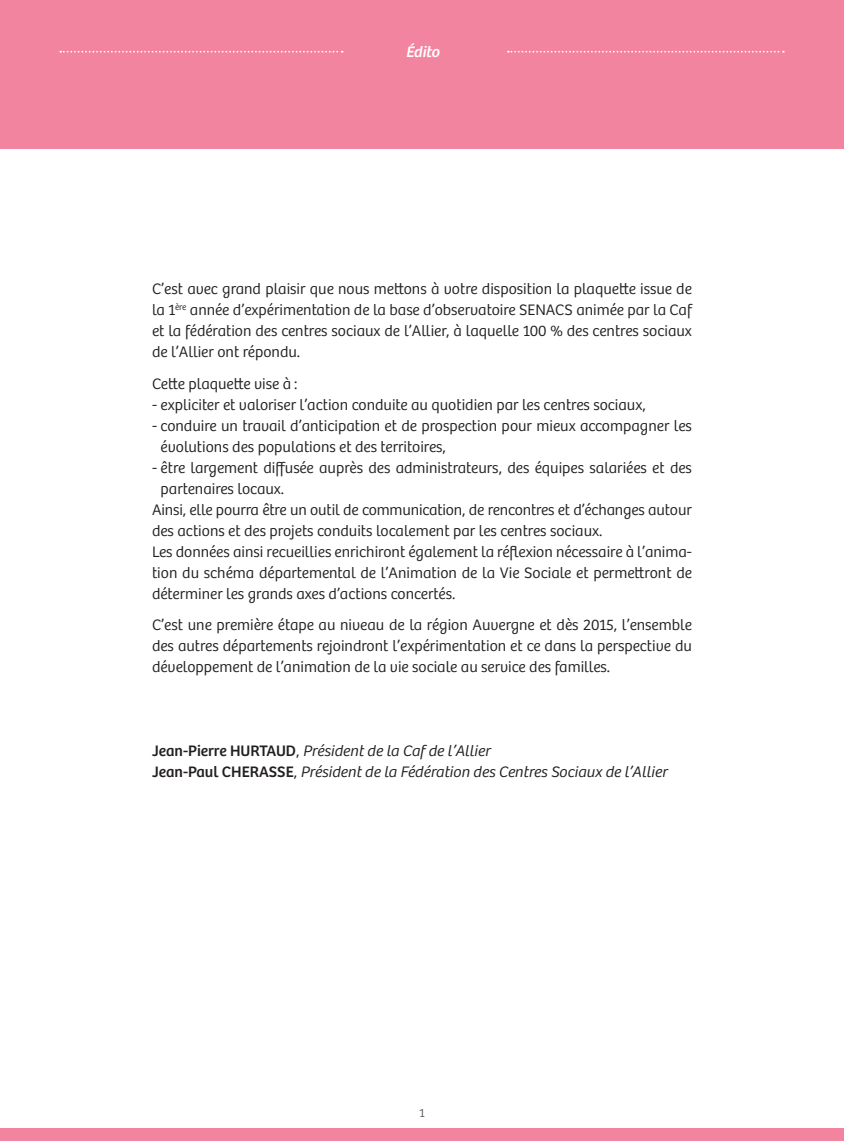
<style>
.page{position:relative;width:844px;height:1141px;background:#fff}
.page>*{position:absolute;margin:0;border:0;box-sizing:border-box;transform-origin:0 0}
.align_gauche{font:300 15.75px/21px "Bree";color:#231f20;text-align:justify}
.align_gauche-2{font:italic 300 15.75px "Bree";color:#231f20}
.t1{font:italic 15.75px "Bree";letter-spacing:-.005em;color:#fff}
.t2{font:300 12.25px "Bree";color:#57585a}
.s1{font-weight:400;font-style:normal}
.s2{font-style:normal}
</style>
<div class="page">
<div style="left:0;top:0;width:843px;height:149px;background:#f384a0"></div>
<svg style="left:60px;top:51px;width:282px;height:2px"></svg>
<svg style="left:507px;top:51px;width:276px;height:2px"></svg>
<div style="left:0;top:1128px;width:843px;height:13px;background:#f384a0"></div>
<p class="t1" style="left:405px;top:42px;width:35px">Édito</p>
<p class="align_gauche" style="left:152px;top:279px;width:541px">C’est avec grand plaisir que nous mettons à votre disposition la plaquette issue de la 1<sup>ère</sup> année d’expérimentation de la base d’observatoire SENACS animée par la Caf et la fédération des centres sociaux de l’Allier, à laquelle 100 % des centres sociaux de l’Allier ont répondu.</p>
<p class="align_gauche" style="left:152px;top:373px;width:147px">Cette plaquette vise à :</p>
<p class="align_gauche" style="left:152px;top:394px;width:495px">- expliciter et valoriser l’action conduite au quotidien par les centres sociaux,</p>
<p class="align_gauche" style="left:160px;top:415px;width:532px;text-indent:-9px">- conduire un travail d’anticipation et de prospection pour mieux accompagner les évolutions des populations et des territoires,</p>
<p class="align_gauche" style="left:160px;top:457px;width:532px;text-indent:-9px">- être largement diffusée auprès des administrateurs, des équipes salariées et des partenaires locaux.</p>
<p class="align_gauche" style="left:152px;top:499px;width:541px">Ainsi, elle pourra être un outil de communication, de rencontres et d’échanges autour des actions et des projets conduits localement par les centres sociaux.</p>
<p class="align_gauche" style="left:152px;top:541px;width:541px">Les données ainsi recueillies enrichiront également la réflexion nécessaire à l’anima&shy;tion du schéma départemental de l’Animation de la Vie Sociale et permettront de déterminer les grands axes d’actions concertés.</p>
<p class="align_gauche" style="left:152px;top:615px;width:541px">C’est une première étape au niveau de la région Auvergne et dès 2015, l’ensemble des autres départements rejoindront l’expérimentation et ce dans la perspective du développement de l’animation de la vie sociale au service des familles.</p>
<p class="align_gauche-2" style="left:152px;top:742px;width:339px"><span class="s1">Jean-Pierre HURTAUD</span><span class="s2">,</span> Président de la Caf de l’Allier</p>
<p class="align_gauche-2" style="left:152px;top:763px;width:516px"><span class="s1">Jean-Paul CHERASSE</span><span class="s2">,</span> Président de la Fédération des Centres Sociaux de l’Allier</p>
<p class="t2" style="left:419px;top:1106px;width:7px">1</p>
</div>
